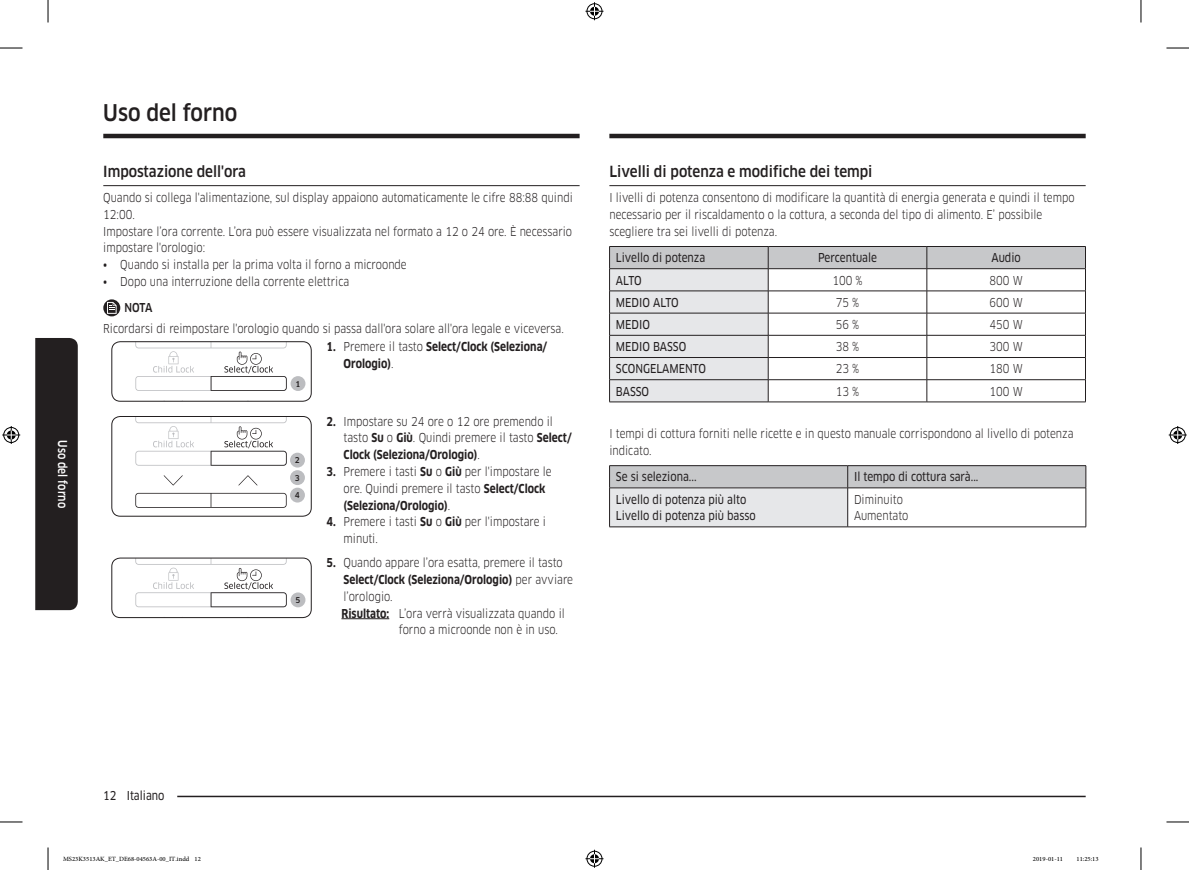
<style>
.page{position:relative;width:1189px;height:870px;background:#fff}
.page>*{position:absolute;margin:0;border:0;box-sizing:border-box;transform-origin:0 0}
.t1{font:500 22.5px "Samsung Clan Pro";color:#231f20;scale:.9 1}
.t2{font:500 15px "Samsung Clan Pro";color:#231f20;scale:.9 1}
.t3{font:12px/16.8px "Samsung Clan Pro";color:#231f20;scale:.85 1}
.t4{font:12px/16.8px "Samsung Clan Pro News";color:#231f20;scale:.85 1}
.t5{font:700 12px/16.8px "Samsung Clan Pro";color:#231f20;scale:.85 1}
.t6{font:500 12px "Samsung Clan Pro";color:#fff;scale:.85 1}
.t7{font:9px "Adobe Arabic";color:#000}
.t8{font:500 7.8px "Samsung Clan Pro";color:#231f20}
.s1{font-family:"Samsung Clan Pro News"}
.s2{font-weight:500}
.s3{font-weight:400}
.s4{font-weight:700}
</style>
<div class="page">
<hr style="left:150px;top:796px;width:935px;height:1px;background:#231f20">
<div style="left:103px;top:787px;width:74px;height:15px;background:#fff"></div>
<div style="left:35px;top:338px;width:43px;height:272px;background:#231f20"></div>
<hr style="left:103px;top:134px;width:477px;height:4px;background:#231f20">
<hr style="left:609px;top:134px;width:476px;height:4px;background:#231f20">
<hr style="left:103px;top:185px;width:477px;height:1px;background:#231f20">
<div style="left:103px;top:299px;width:17px;height:17px;background:#231f20;border-radius:50%"></div>
<svg style="left:107px;top:302px;width:10px;height:12px"></svg>
<svg style="left:135px;top:343px;width:152px;height:48px"></svg>
<div style="left:111px;top:341px;width:201px;height:61px;border:1px solid #231f20;border-radius:9px"></div>
<div style="left:291px;top:376px;width:14px;height:15px;background:#bcbdc0;border-radius:50%"></div>
<svg style="left:238px;top:475px;width:19px;height:10px"></svg>
<svg style="left:164px;top:475px;width:19px;height:10px"></svg>
<svg style="left:135px;top:493px;width:152px;height:15px"></svg>
<svg style="left:135px;top:418px;width:152px;height:48px"></svg>
<div style="left:111px;top:416px;width:201px;height:101px;border:1px solid #231f20;border-radius:9px"></div>
<div style="left:290px;top:488px;width:15px;height:14px;background:#bcbdc0;border-radius:50%"></div>
<div style="left:290px;top:470px;width:15px;height:15px;background:#bcbdc0;border-radius:50%"></div>
<div style="left:290px;top:453px;width:15px;height:15px;background:#bcbdc0;border-radius:50%"></div>
<svg style="left:135px;top:560px;width:152px;height:47px"></svg>
<div style="left:111px;top:558px;width:201px;height:60px;border:1px solid #231f20;border-radius:9px"></div>
<div style="left:291px;top:592px;width:14px;height:15px;background:#bcbdc0;border-radius:50%"></div>
<hr style="left:341px;top:618px;width:48px;height:1px;background:#231f20">
<hr style="left:609px;top:185px;width:476px;height:1px;background:#231f20">
<svg style="left:609px;top:246px;width:477px;height:156px"></svg>
<hr style="left:609px;top:402px;width:159px;height:1px;background:#231f20">
<hr style="left:768px;top:402px;width:159px;height:1px;background:#231f20">
<hr style="left:927px;top:402px;width:158px;height:1px;background:#231f20">
<div style="left:609px;top:488px;width:239px;height:39px;background:#e6e7e9"></div>
<hr style="left:609px;top:465px;width:239px;height:1px;background:#231f20">
<hr style="left:848px;top:465px;width:238px;height:1px;background:#231f20">
<svg style="left:609px;top:466px;width:477px;height:22px;background:#c0c1c3"></svg>
<hr style="left:609px;top:488px;width:239px;height:1px;background:#231f20">
<hr style="left:609px;top:488px;width:1px;height:39px;background:#231f20">
<hr style="left:848px;top:488px;width:238px;height:1px;background:#231f20">
<hr style="left:847px;top:488px;width:1px;height:39px;background:#231f20">
<hr style="left:1085px;top:488px;width:1px;height:39px;background:#231f20">
<hr style="left:609px;top:527px;width:239px;height:1px;background:#231f20">
<hr style="left:848px;top:527px;width:238px;height:1px;background:#231f20">
<svg style="left:0;top:48px;width:22px;height:1px"></svg>
<svg style="left:1166px;top:48px;width:23px;height:1px"></svg>
<svg style="left:0;top:822px;width:22px;height:1px"></svg>
<svg style="left:1166px;top:822px;width:23px;height:1px"></svg>
<svg style="left:48px;top:0;width:1px;height:22px"></svg>
<svg style="left:48px;top:847px;width:1px;height:23px"></svg>
<svg style="left:1141px;top:0;width:1px;height:22px"></svg>
<svg style="left:1141px;top:847px;width:1px;height:23px"></svg>
<svg style="left:585px;top:2px;width:18px;height:18px"></svg>
<svg style="left:585px;top:850px;width:18px;height:18px"></svg>
<svg style="left:2px;top:426px;width:18px;height:18px"></svg>
<svg style="left:1169px;top:426px;width:18px;height:18px"></svg>
<p class="t6" style="left:70px;top:440px;width:81px;rotate:90deg">Uso del forno</p>
<h1 class="t1" style="left:103px;top:100px;width:151px">Uso del forno</h1>
<p class="t2" style="left:103px;top:162px;width:160px">Impostazione dell'ora</p>
<p class="t3" style="left:103px;top:189px;width:554px">Quando si collega l'alimentazione, sul display appaiono automaticamente le cifre 88:88 quindi 12:00.<br>Impostare l’ora corrente. L’ora può essere visualizzata nel formato a 12 o 24 ore. È necessario impostare l'orologio:</p>
<p class="t3" style="left:103px;top:256px;width:359px"><span class="s1">•</span> Quando si installa per la prima volta il forno a microonde</p>
<p class="t3" style="left:125px;top:269px;width:266px;line-height:26.1px;text-indent:-21px"><span class="s1">•</span> Dopo una interruzione della corrente elettrica<br><span class="s2">NOTA</span></p>
<p class="t3" style="left:103px;top:320px;width:543px">Ricordarsi di reimpostare l'orologio quando si passa dall'ora solare all'ora legale e viceversa.</p>
<p class="t8" style="left:295px;top:379px;width:6px">1</p>
<p class="t8" style="left:295px;top:456px;width:6px">2</p>
<p class="t8" style="left:295px;top:473px;width:6px">3</p>
<p class="t8" style="left:295px;top:491px;width:6px">4</p>
<p class="t8" style="left:295px;top:596px;width:6px">5</p>
<p class="t5" style="left:344px;top:338px;width:241px;text-indent:-17px">1. <span class="s3">Premere il tasto</span> Select/Clock (Seleziona/<br>Orologio)<span class="s3">.</span></p>
<p class="t3" style="left:344px;top:413px;width:270px;text-indent:-17px"><span class="s4">2.</span> Impostare su 24 ore o 12 ore premendo il tasto <span class="s4">Su</span> o <span class="s4">Giù</span>. Quindi premere il tasto <span class="s4">Select/<br>Clock (Seleziona/Orologio)</span>.</p>
<p class="t3" style="left:344px;top:463px;width:246px;text-indent:-17px"><span class="s4">3.</span> Premere i tasti <span class="s4">Su</span> o <span class="s4">Giù</span> per l'impostare le ore. Quindi premere il tasto <span class="s4">Select/Clock (Seleziona/Orologio)</span>.</p>
<p class="t3" style="left:344px;top:514px;width:240px;text-indent:-17px"><span class="s4">4.</span> Premere i tasti <span class="s4">Su</span> o <span class="s4">Giù</span> per l'impostare i minuti.</p>
<p class="t3" style="left:327px;top:554px;width:279px"><span class="s4">5.</span> Quando appare l’ora esatta, premere il tasto</p>
<p class="t5" style="left:344px;top:571px;width:272px">Select/Clock (Seleziona/Orologio) <span class="s3">per avviare</span></p>
<p class="t3" style="left:344px;top:588px;width:59px">l’orologio.</p>
<p class="t3" style="left:341px;top:605px;width:264px"><span class="s4">Risultato:</span> L’ora verrà visualizzata quando il</p>
<p class="t3" style="left:399px;top:621px;width:189px">forno a microonde non è in uso.</p>
<p class="t2" style="left:609px;top:162px;width:294px">Livelli di potenza e modifiche dei tempi</p>
<p class="t3" style="left:609px;top:189px;width:549px">I livelli di potenza consentono di modificare la quantità di energia generata e quindi il tempo necessario per il riscaldamento o la cottura, a seconda del tipo di alimento. E’ possibile scegliere tra sei livelli di potenza.</p>
<p class="t4" style="left:616px;top:250px;width:107px">Livello di potenza</p>
<p class="t4" style="left:818px;top:250px;width:71px">Percentuale</p>
<p class="t4" style="left:991px;top:250px;width:36px">Audio</p>
<p class="t4" style="left:616px;top:272px;width:32px">ALTO</p>
<p class="t3" style="left:832px;top:272px;width:37px">100 %</p>
<p class="t3" style="left:989px;top:272px;width:41px">800 W</p>
<p class="t4" style="left:616px;top:294px;width:76px">MEDIO ALTO</p>
<p class="t3" style="left:836px;top:294px;width:29px">75 %</p>
<p class="t3" style="left:989px;top:294px;width:41px">600 W</p>
<p class="t4" style="left:616px;top:316px;width:42px">MEDIO</p>
<p class="t3" style="left:836px;top:316px;width:29px">56 %</p>
<p class="t3" style="left:989px;top:316px;width:41px">450 W</p>
<p class="t4" style="left:616px;top:338px;width:84px">MEDIO BASSO</p>
<p class="t3" style="left:836px;top:338px;width:29px">38 %</p>
<p class="t3" style="left:989px;top:338px;width:41px">300 W</p>
<p class="t4" style="left:616px;top:361px;width:108px">SCONGELAMENTO</p>
<p class="t3" style="left:836px;top:360px;width:29px">23 %</p>
<p class="t3" style="left:989px;top:360px;width:41px">180 W</p>
<p class="t4" style="left:616px;top:383px;width:41px">BASSO</p>
<p class="t3" style="left:836px;top:383px;width:29px">13 %</p>
<p class="t3" style="left:989px;top:383px;width:41px">100 W</p>
<p class="t3" style="left:609px;top:425px;width:547px">I tempi di cottura forniti nelle ricette e in questo manuale corrispondono al livello di potenza indicato.</p>
<p class="t4" style="left:616px;top:469px;width:96px">Se si seleziona...</p>
<p class="t4" style="left:854px;top:469px;width:148px">Il tempo di cottura sarà...</p>
<p class="t4" style="left:616px;top:491px;width:166px">Livello di potenza più alto<br>Livello di potenza più basso</p>
<p class="t3" style="left:854px;top:491px;width:65px">Diminuito<br>Aumentato</p>
<p class="t4" style="left:103px;top:787px;width:73px">12 Italiano</p>
<p class="t7" style="left:63px;top:853px;width:139px">MS23K3513AK_ET_DE68-04563A-00_IT.indd 12</p>
<p class="t7" style="left:1033px;top:853px;width:32px">2019-01-11</p>
<p class="t7" style="left:1076px;top:853px;width:24px">11:25:13</p>
</div>
